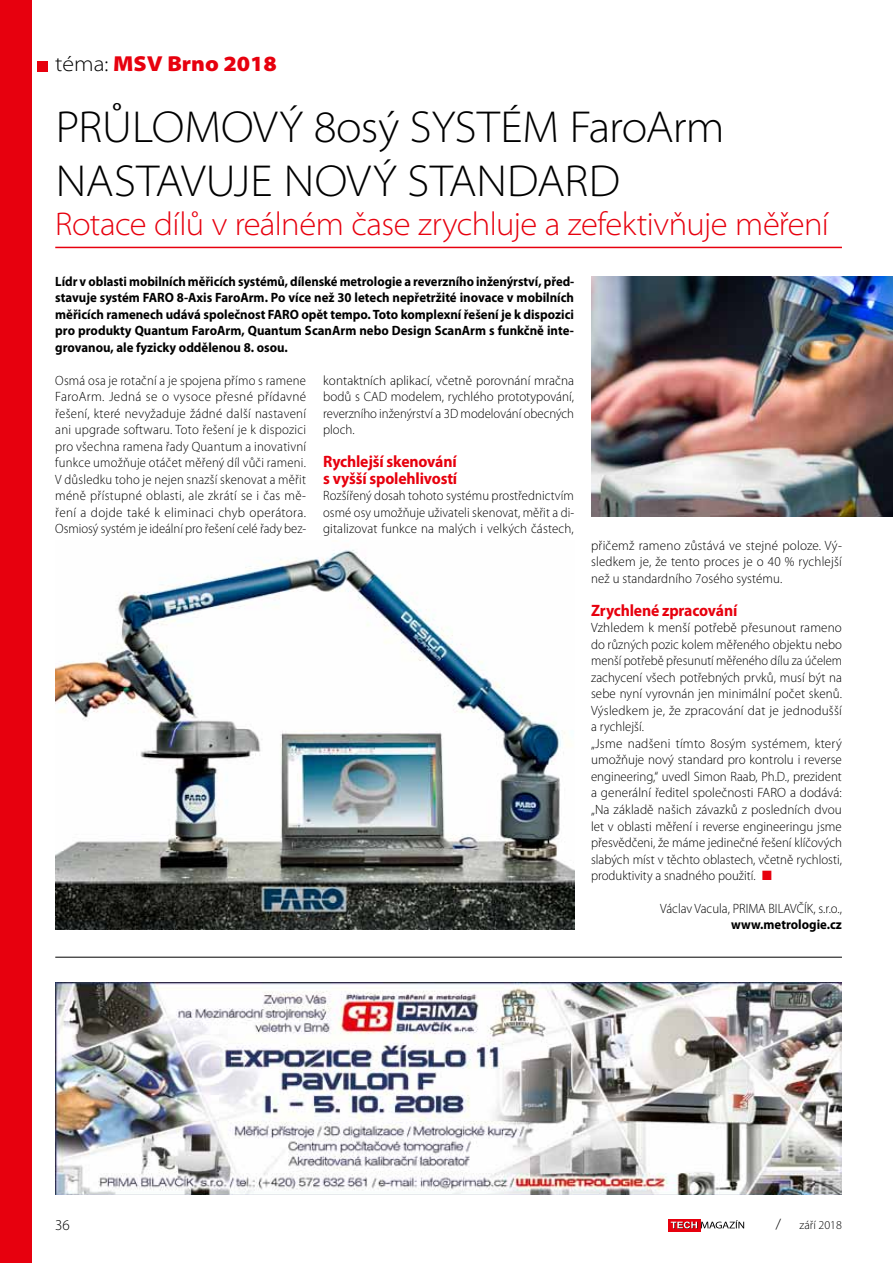
<style>
.page{position:relative;width:893px;height:1263px;background:#fff}
.page>*{position:absolute;margin:0;border:0;box-sizing:border-box;transform-origin:0 0}
.t1{font:300 semi-expanded 45px/54px "Myriad Pro";letter-spacing:.005em;color:#000;scale:.96 1}
.t2{font:300 semi-expanded 33px "Myriad Pro";letter-spacing:-.02em;color:#e7000e;scale:.95 1}
.t3{font:900 semi-expanded 21.75px "Myriad Pro";color:#e7000e}
.t4{font:700 16.5px/16.5px "Myriad Pro";letter-spacing:-.01em;color:#e7000e;scale:.95 1}
.t5{font:300 15px "Myriad Pro";color:#000}
.t6{font:300 13.5px/16.5px "Myriad Pro";letter-spacing:.005em;color:#000;text-align:justify}
.t7{font:300 13.5px/16.5px "Myriad Pro";letter-spacing:.005em;color:#000;text-align:justify;scale:.94 1}
.t8{font:700 13.5px/16.5px "Myriad Pro";color:#000;text-align:justify;scale:.94 1}
.t9{font:300 13.5px "Myriad Pro";letter-spacing:.005em;color:#000;scale:.95 1}
.t10{font:700 13.5px "Myriad Pro";color:#000;scale:.95 1}
.t11{font:300 12px "Myriad Pro";color:#000}
.s1{font-weight:300;color:#000}
.s2{color:#e7000e}
</style>
<div class="page">
<div style="left:668px;top:1219px;width:32px;height:12px;background:#e7000e"></div>
<svg style="left:671px;top:1220px;width:73px;height:9px"></svg>
<div style="left:38px;top:62px;width:10px;height:10px;background:#e7000e"></div>
<div style="left:0;top:0;width:32px;height:1263px;background:#e7000e"></div>
<img style="left:55px;top:982px;width:787px;height:213px">
<hr style="left:55px;top:247px;width:787px;height:1px;background:#e7000e">
<img style="left:55px;top:550px;width:519px;height:379px">
<img style="left:591px;top:276px;width:302px;height:241px">
<hr style="left:55px;top:957px;width:787px;height:1px;background:#000">
<h3 class="t3" style="left:55px;top:52px;width:223px"><span class="s1">téma:</span> MSV Brno 2018</h3>
<h1 class="t1" style="left:56px;top:100px;width:698px">Průlomový 8osý systém FaroArm nastavuje nový standard</h1>
<h2 class="t2" style="left:55px;top:205px;width:816px">Rotace dílů v reálném čase zrychluje a zefektivňuje měření</h2>
<p class="t8" style="left:55px;top:273px;width:554px">Lídr v oblasti mobilních měřicích systémů, dílenské metrologie a reverzního inženýrství, před&shy;stavuje systém FARO 8-Axis FaroArm. Po více než 30 letech nepřetržité inovace v mobilních měřicích ramenech udává společnost FARO opět tempo. Toto komplexní řešení je k dispozici pro produkty Quantum FaroArm, Quantum ScanArm nebo Design ScanArm s funkčně inte&shy;grovanou, ale fyzicky oddělenou 8. osou.</p>
<p class="t7" style="left:55px;top:372px;width:269px">Osmá osa je rotační a je spojena přímo s ramene FaroArm. Jedná se o vysoce přesné přídavné řešení, které nevyžaduje žádné další nastavení ani upgrade softwaru. Toto řešení je k dispozici pro všechna ramena řady Quantum a inovativní funkce umožňuje otáčet měřený díl vůči rameni.<br>V důsledku toho je nejen snazší skenovat a měřit méně přístupné oblasti, ale zkrátí se i čas mě&shy;ření a dojde také k eliminaci chyb operátora.<br>Osmiosý systém je ideální pro řešení celé řady bez-</p>
<p class="t6" style="left:323px;top:372px;width:253px">kontaktních aplikací, včetně porovnání mračna bodů s CAD modelem, rychlého prototypování, reverzního inženýrství a 3D modelování obecných ploch.</p>
<p class="t4" style="left:323px;top:453px;width:143px">Rychlejší skenování s vyšší spolehlivostí</p>
<p class="t7" style="left:323px;top:488px;width:268px">Rozšířený dosah tohoto systému prostřednictvím osmé osy umožňuje uživateli skenovat, měřit a di&shy;gitalizovat funkce na malých i velkých částech,</p>
<p class="t6" style="left:591px;top:537px;width:252px">přičemž rameno zůstává ve stejné poloze. Vý&shy;sledkem je, že tento proces je o 40 % rychlejší než u standardního 7osého systému.</p>
<p class="t4" style="left:591px;top:602px;width:155px">Zrychlené zpracování</p>
<p class="t6" style="left:591px;top:620px;width:252px;text-align:left">Vzhledem k menší potřebě přesunout rameno do různých pozic kolem měřeného objektu nebo menší potřebě přesunutí měřeného dílu za účelem zachycení všech potřebných prvků, musí být na sebe nyní vyrovnán jen minimální počet skenů.<br>Výsledkem je, že zpracování dat je jednodušší a rychlejší.<br>„Jsme nadšeni tímto 8osým systémem, který umožňuje nový standard pro kontrolu i reverse engineering,“ uvedl Simon Raab, Ph.D., prezident a generální ředitel společnosti FARO a dodává: „Na základě našich závazků z posledních dvou let v oblasti měření i reverse engineeringu jsme přesvědčeni, že máme jedinečné řešení klíčových slabých míst v těchto oblastech, včetně rychlosti, produktivity a snadného použití. <span class="s2">■</span></p>
<p class="t9" style="left:660px;top:901px;width:193px">Václav Vacula, PRIMA BILAVČÍK, s.r.o.,</p>
<p class="t10" style="left:731px;top:916px;width:118px">www.metrologie.cz</p>
<p class="t5" style="left:55px;top:1216px;width:16px">36</p>
<p class="t5" style="left:776px;top:1216px;width:7px">/</p>
<p class="t11" style="left:799px;top:1218px;width:44px">září 2018</p>
</div>
